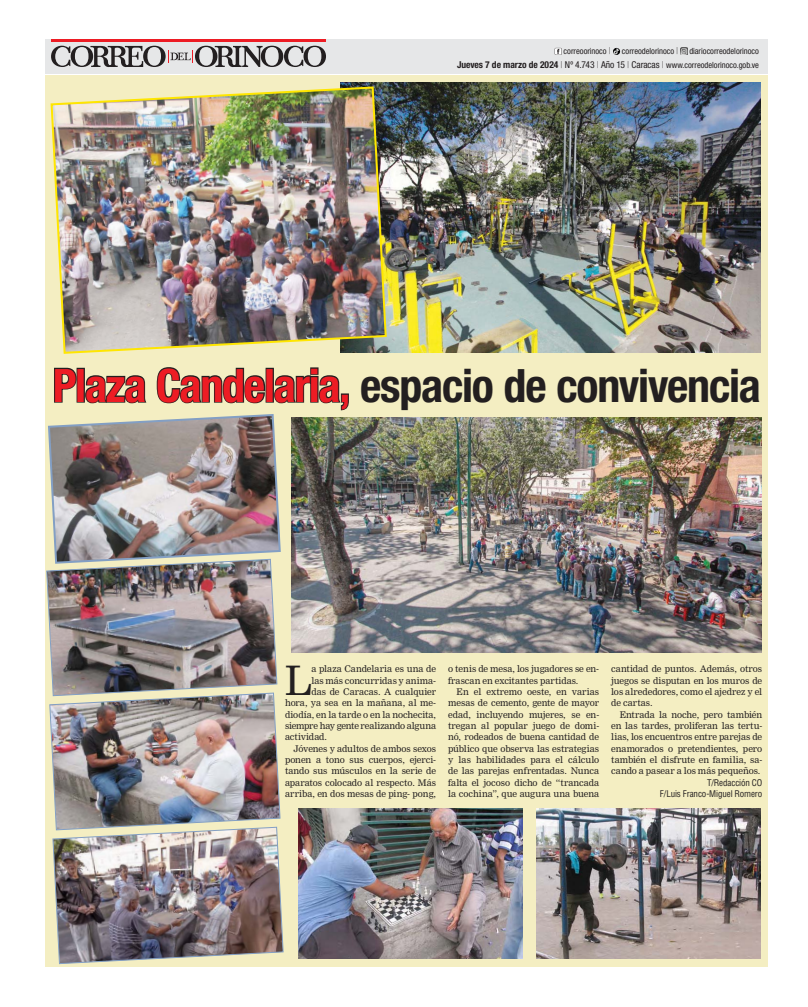
<style>
.page{position:relative;width:808px;height:1007px;background:#fff}
.page>*{position:absolute;margin:0;border:0;box-sizing:border-box;transform-origin:0 0}
.t1{font:700 condensed 46px "Helvetica Neue";letter-spacing:-.025em;color:#231f20}
.t2{font:39.7px "Nimrod MT Std";color:#231f20}
.t3{font:9px/11.3px "Nimrod MT Std";letter-spacing:-.005em;color:#231f20;text-align:justify}
.t4{font:condensed 9px/11.3px "Helvetica";letter-spacing:-.01em;color:#231f20;text-align:right}
.t5{font:condensed 8.5px/14px "Helvetica Neue";color:#231f20;text-align:right}
.s1{font-weight:100;font-size:9.5px}
.s2{font-weight:700;font-size:9.5px}
.s3{font-size:9.5px}
.s4{color:#ed1c24}
</style>
<div class="page">
<div style="left:45px;top:40px;width:723px;height:34px;background:#e6e7e8"></div>
<hr style="left:51px;top:40px;width:275px;height:2px;background:#ed1c24">
<svg style="left:51px;top:46px;width:275px;height:21px"></svg>
<div style="left:45px;top:76px;width:723px;height:891px;background:#f4eec2"></div>
<div style="left:555px;top:48px;width:7px;height:7px;background:#a9a8a8"></div>
<svg style="left:555px;top:48px;width:6px;height:7px"></svg>
<svg style="left:613px;top:48px;width:7px;height:7px"></svg>
<svg style="left:680px;top:48px;width:7px;height:7px"></svg>
<svg style="left:54px;top:367px;width:93px;height:37px"></svg>
<svg style="left:156px;top:367px;width:193px;height:44px"></svg>
<img style="left:340px;top:82px;width:420px;height:271px">
<img style="left:50px;top:85px;width:338px;height:269px">
<img style="left:291px;top:418px;width:471px;height:234px">
<img style="left:48px;top:414px;width:233px;height:144px">
<img style="left:46px;top:558px;width:238px;height:406px">
<img style="left:299px;top:808px;width:223px;height:150px">
<img style="left:537px;top:808px;width:224px;height:150px">
<p class="t5" style="left:457px;top:45px;width:303px">correoorinoco <span class="s1">|</span> correodelorinoco <span class="s1">|</span> diariocorreodelorinoco<br><span class="s2">Jueves 7 de marzo de 2024</span> <span class="s1">|</span> <span class="s3">Nº 4.743</span> <span class="s1">|</span> <span class="s3">Año 15</span> <span class="s1">|</span> <span class="s3">Caracas</span> <span class="s1">|</span> www.correodelorinoco.gob.ve</p>
<h1 class="t1" style="left:53px;top:369px;width:710px"><span class="s4">Plaza Candelaria,</span> espacio de convivencia</h1>
<h2 class="t2" style="left:285px;top:661px;width:28px">L</h2>
<p class="t3" style="left:311px;top:664px;width:126px">a plaza Candelaria es una de</p>
<p class="t3" style="left:311px;top:675px;width:126px">las más concurridas y anima-</p>
<p class="t3" style="left:311px;top:686px;width:126px">das de Caracas. A cualquier</p>
<p class="t3" style="left:285px;top:698px;width:153px">hora, ya sea en la mañana, al me-</p>
<p class="t3" style="left:285px;top:709px;width:153px">diodía, en la tarde o en la nochecita,</p>
<p class="t3" style="left:285px;top:720px;width:153px">siempre hay gente realizando alguna</p>
<p class="t3" style="left:285px;top:732px;width:44px">actividad.</p>
<p class="t3" style="left:294px;top:743px;width:144px">Jóvenes y adultos de ambos sexos</p>
<p class="t3" style="left:285px;top:754px;width:153px">ponen a tono sus cuerpos, ejerci-</p>
<p class="t3" style="left:285px;top:766px;width:153px">tando sus músculos en la serie de</p>
<p class="t3" style="left:285px;top:777px;width:153px">aparatos colocado al respecto. Más</p>
<p class="t3" style="left:285px;top:788px;width:153px">arriba, en dos mesas de ping- pong,</p>
<p class="t3" style="left:448px;top:664px;width:153px">o tenis de mesa, los jugadores se en&shy;frascan en excitantes partidas.</p>
<p class="t3" style="left:448px;top:686px;width:153px;text-indent:9px">En el extremo oeste, en varias mesas de cemento, gente de mayor edad, incluyendo mujeres, se en&shy;tregan al popular juego de domi&shy;nó, rodeados de buena cantidad de público que observa las estrategias y las habilidades para el cálculo de las parejas enfrentadas. Nunca falta el jocoso dicho de “trancada la cochina”, que augura una buena</p>
<p class="t3" style="left:611px;top:664px;width:153px">cantidad de puntos. Además, otros juegos se disputan en los muros de los alrededores, como el ajedrez y el de cartas.</p>
<p class="t3" style="left:611px;top:709px;width:153px;text-indent:9px">Entrada la noche, pero también en las tardes, proliferan las tertu&shy;lias, los encuentros entre parejas de enamorados o pretendientes, pero también el disfrute en familia, sa&shy;cando a pasear a los más pequeños.</p>
<p class="t4" style="left:660px;top:777px;width:104px">T/Redacción CO<br>F/Luis Franco-Miguel Romero</p>
</div>
